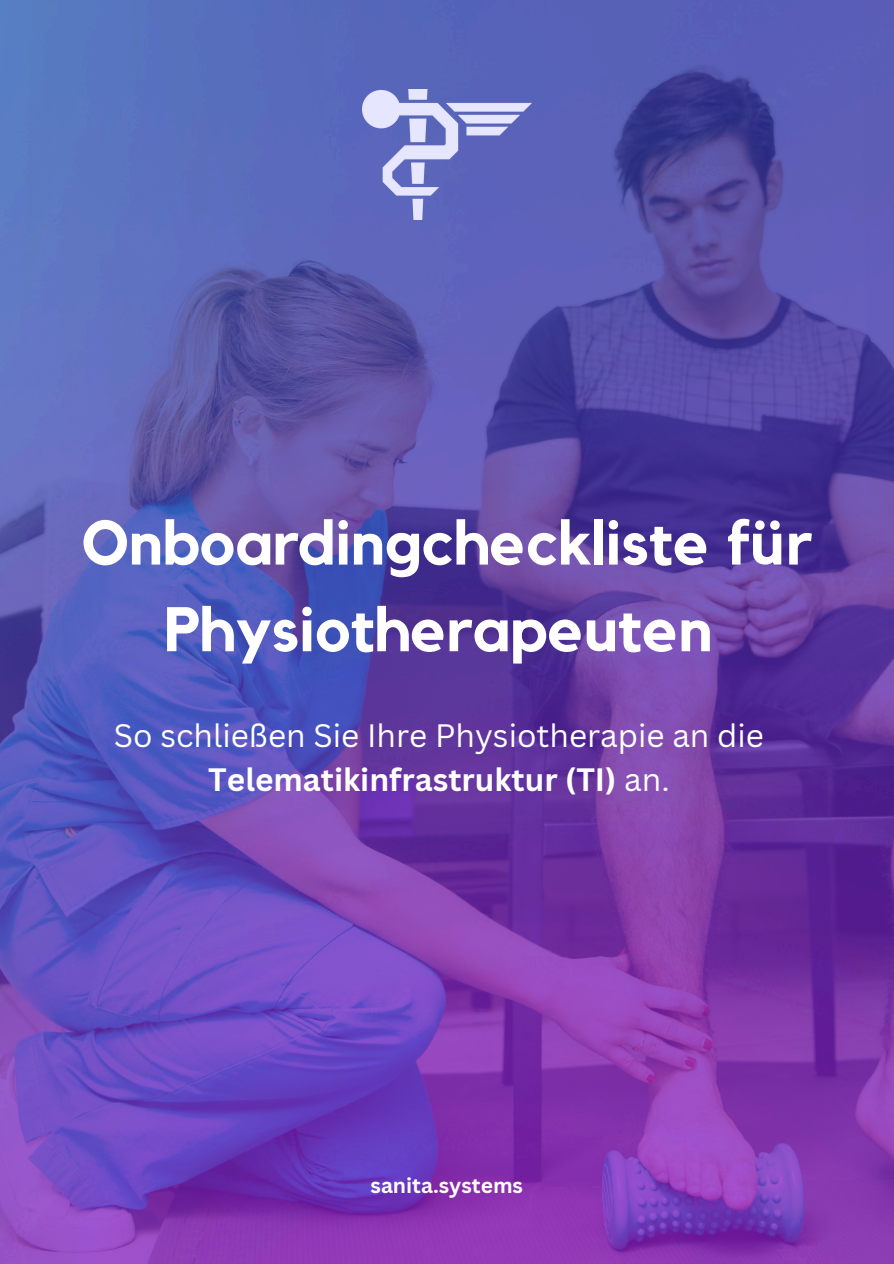
<style>
.page{position:relative;width:894px;height:1264px;background:#fff}
.page>*{position:absolute;margin:0;border:0;box-sizing:border-box;transform-origin:0 0}
.t1{font:700 62.1px/86.7px "Kollektif";color:#fff;text-align:center}
.t2{font:31.5px/43.8px "Canva Sans";color:#fff;text-align:center}
.t3{font:700 21px "Canva Sans";color:#fff}
.s1{font-weight:700}
</style>
<div class="page">
<img style="left:0;top:0;width:893px;height:1263px">
<img style="left:362px;top:89px;width:169px;height:131px">
<p class="t1" style="left:81px;top:502px;width:732px">Onboardingcheckliste für<br>Physiotherapeuten</p>
<p class="t2" style="left:114px;top:713px;width:651px">So schließen Sie Ihre Physiotherapie an die<br><span class="s1">Telematikinfrastruktur (TI)</span> an.</p>
<h2 class="t3" style="left:370px;top:1170px;width:154px">sanita.systems</h2>
</div>
